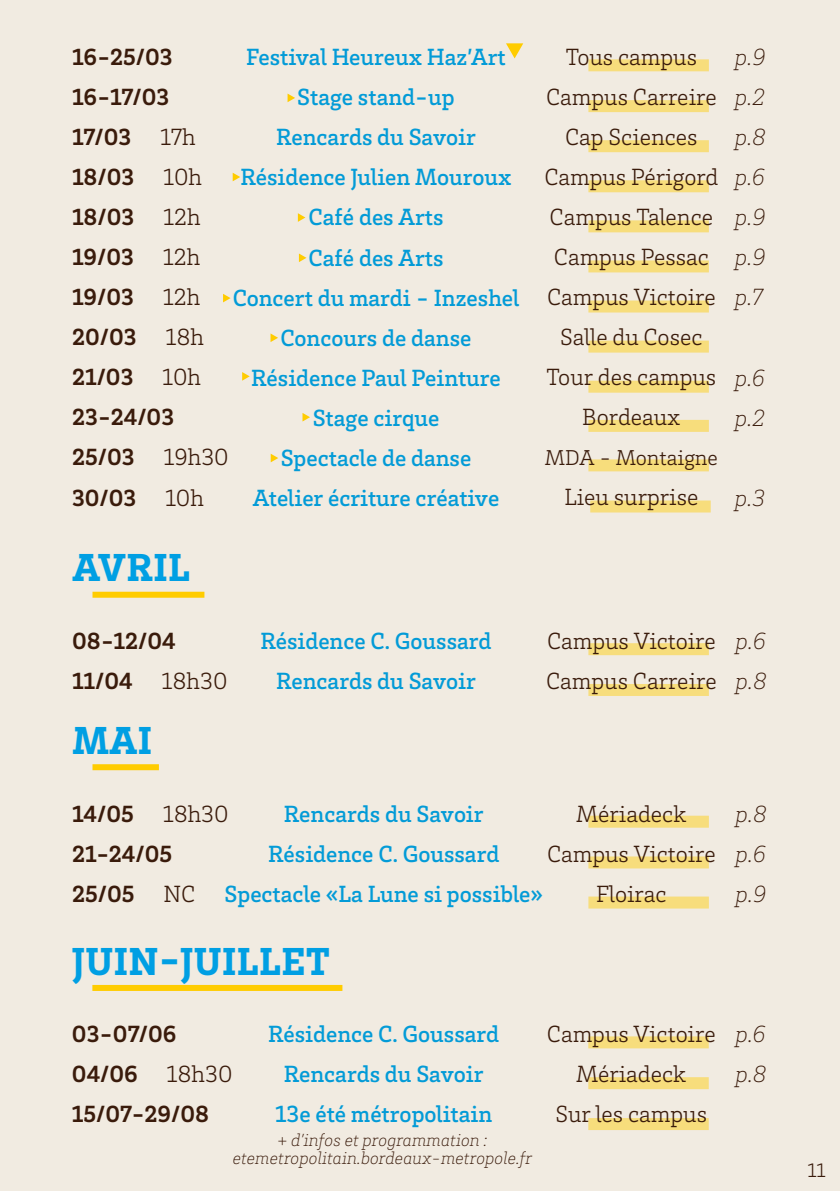
<style>
.page{position:relative;width:840px;height:1191px;background:#fff}
.page>*{position:absolute;margin:0;border:0;box-sizing:border-box;transform-origin:0 0}
.t1{font:900 40px "Brix Slab";letter-spacing:.015em;color:#009fe3}
.t2{font:500 24px/40px "Brix Slab";color:#039bd7;text-align:center}
.t3{font:300 24px/40px "Brix Slab";color:#3a1b0b;text-align:center}
.t4{font:700 24px/40px "Brix Slab";color:#3a1b0b}
.t5{font:italic 200 24px/40px "Brix Slab";color:#3a1b0b}
.t6{font:300 22px "Brix Slab";color:#3a1b0b}
.t7{font:300 20px "Brix Slab";color:#3a1b0b}
.t8{font:italic 200 18px/18px "Brix Slab";color:#3a1b0b;text-align:center}
.s1{font-weight:300}
</style>
<div class="page">
<div style="left:0;top:0;width:839px;height:1191px;background:#f1ebe1"></div>
<div style="left:92px;top:592px;width:112px;height:6px;background:#fc0"></div>
<div style="left:588px;top:643px;width:120px;height:12px;background:#f7dd7c"></div>
<div style="left:588px;top:684px;width:120px;height:12px;background:#f7dd7c"></div>
<div style="left:92px;top:764px;width:67px;height:6px;background:#fc0"></div>
<div style="left:588px;top:815px;width:120px;height:12px;background:#f7dd7c"></div>
<div style="left:588px;top:856px;width:120px;height:12px;background:#f7dd7c"></div>
<div style="left:588px;top:896px;width:120px;height:12px;background:#f7dd7c"></div>
<div style="left:92px;top:985px;width:250px;height:6px;background:#fc0"></div>
<div style="left:588px;top:1036px;width:120px;height:12px;background:#f7dd7c"></div>
<div style="left:588px;top:1077px;width:120px;height:12px;background:#f7dd7c"></div>
<div style="left:588px;top:1118px;width:120px;height:12px;background:#f7dd7c"></div>
<div style="left:588px;top:59px;width:120px;height:12px;background:#f7dd7c"></div>
<div style="left:588px;top:100px;width:120px;height:12px;background:#f7dd7c"></div>
<div style="left:588px;top:140px;width:120px;height:12px;background:#f7dd7c"></div>
<div style="left:588px;top:180px;width:120px;height:12px;background:#f7dd7c"></div>
<div style="left:588px;top:220px;width:120px;height:12px;background:#f7dd7c"></div>
<div style="left:588px;top:260px;width:120px;height:12px;background:#f7dd7c"></div>
<div style="left:588px;top:300px;width:120px;height:12px;background:#f7dd7c"></div>
<div style="left:588px;top:340px;width:120px;height:12px;background:#f7dd7c"></div>
<div style="left:588px;top:420px;width:120px;height:12px;background:#f7dd7c"></div>
<div style="left:588px;top:459px;width:120px;height:12px;background:#f7dd7c"></div>
<div style="left:590px;top:500px;width:120px;height:12px;background:#f7dd7c"></div>
<div style="left:588px;top:381px;width:120px;height:12px;background:#f7dd7c"></div>
<svg style="left:506px;top:43px;width:17px;height:15px"></svg>
<svg style="left:287px;top:94px;width:8px;height:8px"></svg>
<svg style="left:223px;top:294px;width:7px;height:8px"></svg>
<svg style="left:242px;top:372px;width:7px;height:9px"></svg>
<svg style="left:302px;top:413px;width:8px;height:8px"></svg>
<svg style="left:270px;top:454px;width:8px;height:8px"></svg>
<svg style="left:298px;top:213px;width:7px;height:9px"></svg>
<svg style="left:299px;top:253px;width:7px;height:9px"></svg>
<svg style="left:232px;top:173px;width:8px;height:8px"></svg>
<svg style="left:270px;top:333px;width:8px;height:9px"></svg>
<p class="t2" style="left:233px;top:36px;width:288px">Festival Heureux Haz’Art<br>Stage stand-up<br>Rencards du Savoir<br>Résidence Julien Mouroux<br>Café des Arts<br>Café des Arts<br>Concert du mardi - Inzeshel<br>Concours de danse<br>Résidence Paul Peinture<br>Stage cirque<br>Spectacle de danse<br>Atelier écriture créative</p>
<p class="t3" style="left:544px;top:36px;width:175px">Tous campus<br>Campus Carreire<br>Cap Sciences<br>Campus Périgord<br>Campus Talence<br>Campus Pessac<br>Campus Victoire<br>Salle du Cosec<br>Tour des campus<br>Bordeaux</p>
<p class="t4" style="left:72px;top:36px;width:158px">16-25/03<br>16-17/03<br>17/03 <span class="s1">17h<br></span>18/03 <span class="s1">10h<br></span>18/03 <span class="s1">12h<br></span>19/03 <span class="s1">12h<br></span>19/03 <span class="s1">12h<br></span>20/03 <span class="s1">18h<br></span>21/03 <span class="s1">10h<br></span>23-24/03<br>25/03 <span class="s1">19h30<br></span>30/03 <span class="s1">10h</span></p>
<p class="t5" style="left:734px;top:36px;width:33px;text-align:justify">p.9 p.2 p.8 p.6 p.9 p.9 p.7</p>
<p class="t5" style="left:734px;top:356px;width:32px">p.6 p.2</p>
<p class="t6" style="left:544px;top:444px;width:174px">MDA - Montaigne</p>
<p class="t3" style="left:564px;top:476px;width:135px">Lieu surprise</p>
<p class="t5" style="left:734px;top:476px;width:32px">p.3</p>
<h1 class="t1" style="left:72px;top:541px;width:119px">AVRIL</h1>
<p class="t2" style="left:260px;top:620px;width:232px">Résidence C. Goussard<br>Rencards du Savoir</p>
<p class="t3" style="left:546px;top:620px;width:172px;text-align:left">Campus Victoire<br>Campus Carreire</p>
<p class="t4" style="left:72px;top:620px;width:157px">08-12/04<br>11/04 <span class="s1">18h30</span></p>
<p class="t5" style="left:735px;top:619px;width:33px">p.6 p.8</p>
<h1 class="t1" style="left:72px;top:714px;width:81px">MAI</h1>
<p class="t4" style="left:72px;top:792px;width:158px">14/05 <span class="s1">18h30<br></span>21-24/05<br>25/05 <span class="s1">NC</span></p>
<p class="t5" style="left:735px;top:792px;width:33px;text-align:justify">p.8 p.6 p.9</p>
<p class="t2" style="left:224px;top:792px;width:320px">Rencards du Savoir<br>Résidence C. Goussard<br>Spectacle «La Lune si possible»</p>
<p class="t3" style="left:546px;top:792px;width:170px">Mériadeck<br>Campus Victoire<br>Floirac</p>
<h1 class="t1" style="left:72px;top:934px;width:259px">JUIN-JUILLET</h1>
<p class="t2" style="left:268px;top:1013px;width:232px">Résidence C. Goussard<br>Rencards du Savoir<br>13e été métropolitain</p>
<p class="t3" style="left:546px;top:1013px;width:170px">Campus Victoire<br>Mériadeck<br>Sur les campus</p>
<p class="t8" style="left:233px;top:1130px;width:301px">+ d’infos et programmation : etemetropolitain.bordeaux-metropole.fr</p>
<p class="t4" style="left:72px;top:1013px;width:162px">03-07/06<br>04/06 <span class="s1">18h30<br></span>15/07-29/08</p>
<p class="t5" style="left:735px;top:1013px;width:33px">p.6 p.8</p>
<p class="t7" style="left:807px;top:1157px;width:20px">11</p>
</div>
